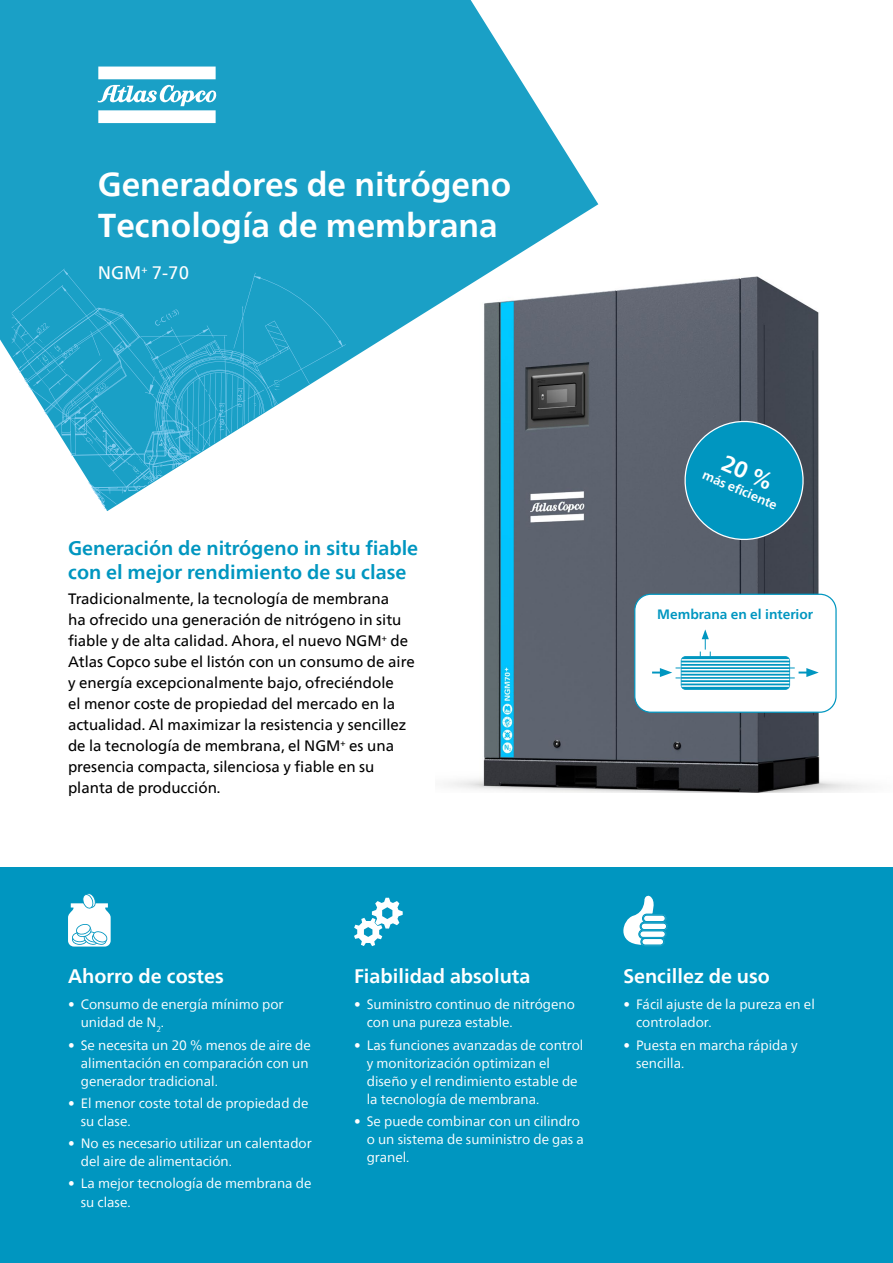
<style>
.page{position:relative;width:893px;height:1263px;background:#fff}
.page>*{position:absolute;margin:0;border:0;box-sizing:border-box;transform-origin:0 0}
.t1{font:700 33px/40.5px "Neue Frutiger World";color:#fff}
.t2{font:700 19.5px/23.4px "Neue Frutiger World";color:#0096c0}
.t3{font:700 19.5px "Neue Frutiger World";color:#fff}
.t4{font:18px "Neue Frutiger World";color:#fff}
.t5{font:15px/21px "Neue Frutiger World";color:#000}
.t6{font:13.5px/18px "Neue Frutiger World";color:#fff}
.t7{font:700 13.5px "Neue Frutiger World";color:#0096c0}
.t8{font:700 12.9px "Neue Frutiger World";color:#fff}
</style>
<div class="page">
<img style="left:448px;top:204px;width:419px;height:589px">
<svg style="left:0;top:0;width:598px;height:511px;fill:#1aa0c6"></svg>
<svg style="left:12px;top:269px;width:334px;height:165px;background:#25a4c8"></svg>
<svg style="left:12px;top:309px;width:325px;height:202px"></svg>
<img style="left:190px;top:366px;width:3px;height:71px">
<img style="left:37px;top:336px;width:28px;height:34px">
<img style="left:254px;top:380px;width:26px;height:26px">
<img style="left:83px;top:392px;width:20px;height:23px">
<img style="left:132px;top:444px;width:31px;height:23px">
<svg style="left:98px;top:67px;width:118px;height:12px"></svg>
<svg style="left:98px;top:85px;width:118px;height:38px"></svg>
<div style="left:0;top:867px;width:893px;height:396px;background:#0096c0"></div>
<svg style="left:354px;top:898px;width:49px;height:48px"></svg>
<svg style="left:68px;top:893px;width:43px;height:53px"></svg>
<svg style="left:623px;top:895px;width:45px;height:51px"></svg>
<div style="left:635px;top:594px;width:201px;height:118px;background:#fff;border-radius:16px"></div>
<div style="left:634px;top:594px;width:203px;height:119px;border:1px solid #0096c0;border-radius:16px"></div>
<svg style="left:681px;top:657px;width:109px;height:32px;background:#22a3c8"></svg>
<div style="left:681px;top:656px;width:109px;height:34px;border:1px solid #0096c0;border-radius:4px"></div>
<svg style="left:652px;top:667px;width:29px;height:11px"></svg>
<svg style="left:789px;top:667px;width:30px;height:11px"></svg>
<svg style="left:700px;top:629px;width:11px;height:28px"></svg>
<hr style="left:681px;top:662px;width:108px;height:2px;background:#fff">
<hr style="left:681px;top:666px;width:108px;height:1px;background:#fff">
<hr style="left:681px;top:669px;width:108px;height:1px;background:#fff">
<hr style="left:681px;top:672px;width:108px;height:2px;background:#fff">
<hr style="left:681px;top:675px;width:108px;height:2px;background:#fff">
<hr style="left:681px;top:679px;width:108px;height:1px;background:#fff">
<hr style="left:681px;top:682px;width:108px;height:1px;background:#fff">
<hr style="left:681px;top:685px;width:108px;height:2px;background:#fff">
<hr style="left:681px;top:659px;width:108px;height:2px;background:#fff">
<svg style="left:675px;top:412px;width:138px;height:135px;background:#267e9b"></svg>
<h1 class="t1" style="left:98px;top:164px;width:415px">Generadores de nitrógeno<br>Tecnología de membrana</h1>
<h3 class="t4" style="left:98px;top:259px;width:93px">NGM<sup>+</sup> 7-70</h3>
<h2 class="t2" style="left:68px;top:536px;width:352px">Generación de nitrógeno in situ fiable con el mejor rendimiento de su clase</h2>
<p class="t5" style="left:68px;top:588px;width:348px">Tradicionalmente, la tecnología de membrana<br>ha ofrecido una generación de nitrógeno in situ fiable y de alta calidad. Ahora, el nuevo NGM<sup>+</sup> de Atlas Copco sube el listón con un consumo de aire y energía excepcionalmente bajo, ofreciéndole<br>el menor coste de propiedad del mercado en la actualidad. Al maximizar la resistencia y sencillez de la tecnología de membrana, el NGM<sup>+</sup> es una presencia compacta, silenciosa y fiable en su planta de producción.</p>
<p class="t8" style="left:708px;top:464px;width:81px;rotate:23deg">más efi ciente</p>
<p class="t7" style="left:657px;top:602px;width:157px">Membrana en el interior</p>
<h2 class="t3" style="left:68px;top:959px;width:157px">Ahorro de costes</h2>
<p class="t6" style="left:81px;top:996px;width:204px;text-indent:-13px">• Consumo de energía mínimo por unidad de N<sub>2</sub>.</p>
<p class="t6" style="left:81px;top:1036px;width:232px;text-indent:-13px">• Se necesita un 20 % menos de aire de alimentación en comparación con un generador tradicional.</p>
<p class="t6" style="left:81px;top:1094px;width:229px;text-indent:-13px">• El menor coste total de propiedad de su clase.</p>
<p class="t6" style="left:81px;top:1134px;width:233px;text-indent:-13px">• No es necesario utilizar un calentador del aire de alimentación.</p>
<p class="t6" style="left:81px;top:1174px;width:232px;line-height:18.8px;text-indent:-13px">• La mejor tecnología de membrana de su clase.</p>
<h2 class="t3" style="left:354px;top:959px;width:178px">Fiabilidad absoluta</h2>
<p class="t6" style="left:367px;top:996px;width:210px;text-indent:-13px">• Suministro continuo de nitrógeno con una pureza estable.</p>
<p class="t6" style="left:367px;top:1036px;width:218px;text-indent:-13px">• Las funciones avanzadas de control y monitorización optimizan el diseño y el rendimiento estable de la tecnología de membrana.</p>
<p class="t6" style="left:367px;top:1112px;width:219px;text-indent:-13px">• Se puede combinar con un cilindro o un sistema de suministro de gas a granel.</p>
<h2 class="t3" style="left:623px;top:959px;width:148px">Sencillez de uso</h2>
<p class="t6" style="left:636px;top:996px;width:180px;text-indent:-13px">• Fácil ajuste de la pureza en el controlador.</p>
<p class="t6" style="left:636px;top:1036px;width:163px;text-indent:-13px">• Puesta en marcha rápida y sencilla.</p>
</div>
